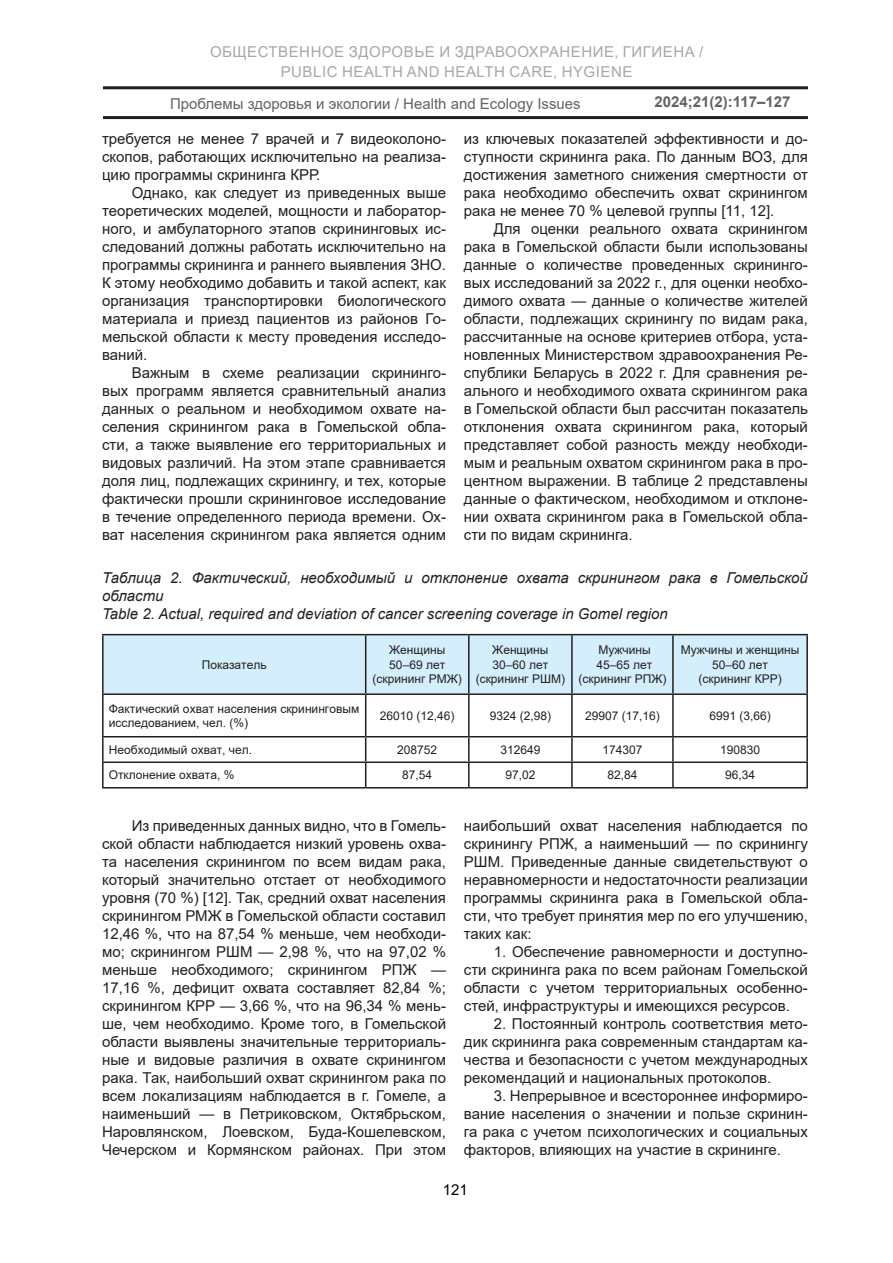
<style>
.page{position:relative;width:893px;height:1263px;background:#fff}
.page>*{position:absolute;margin:0;border:0;box-sizing:border-box;transform-origin:0 0}
.Текст{font:15px/18px "Arial";color:#231f20;text-align:justify}
.Таблица_заголовок{font:italic 15px/18px "Arial";color:#231f20}
.t1{font:15px/20.5px "Arial";letter-spacing:.035em;color:#808285;text-align:center}
.t2{font:700 15px "Arial";color:#231f20}
.t3{font:15px "Arial";color:#000}
.t4{font:12px/14.4px "Arial";color:#231f20;text-align:center}
</style>
<div class="page">
<hr style="left:103px;top:86px;width:705px;height:3px;background:#231f20">
<hr style="left:103px;top:116px;width:705px;height:3px;background:#231f20">
<div style="left:104px;top:635px;width:702px;height:58px;background:#d4effb"></div>
<hr style="left:102px;top:634px;width:264px;height:1px;background:#231f20">
<hr style="left:102px;top:635px;width:2px;height:58px;background:#231f20">
<hr style="left:366px;top:634px;width:103px;height:1px;background:#231f20">
<hr style="left:365px;top:635px;width:1px;height:58px;background:#231f20">
<hr style="left:469px;top:634px;width:103px;height:1px;background:#231f20">
<hr style="left:468px;top:635px;width:2px;height:58px;background:#231f20">
<hr style="left:572px;top:634px;width:101px;height:1px;background:#231f20">
<hr style="left:571px;top:635px;width:2px;height:58px;background:#231f20">
<hr style="left:673px;top:634px;width:135px;height:1px;background:#231f20">
<hr style="left:672px;top:635px;width:2px;height:58px;background:#231f20">
<hr style="left:806px;top:635px;width:2px;height:58px;background:#231f20">
<hr style="left:102px;top:693px;width:264px;height:2px;background:#231f20">
<hr style="left:102px;top:695px;width:2px;height:41px;background:#231f20">
<hr style="left:366px;top:693px;width:103px;height:2px;background:#231f20">
<hr style="left:365px;top:695px;width:1px;height:41px;background:#231f20">
<hr style="left:469px;top:693px;width:103px;height:2px;background:#231f20">
<hr style="left:468px;top:695px;width:2px;height:41px;background:#231f20">
<hr style="left:572px;top:693px;width:101px;height:2px;background:#231f20">
<hr style="left:571px;top:695px;width:2px;height:41px;background:#231f20">
<hr style="left:673px;top:693px;width:135px;height:2px;background:#231f20">
<hr style="left:672px;top:695px;width:2px;height:41px;background:#231f20">
<hr style="left:806px;top:695px;width:2px;height:41px;background:#231f20">
<hr style="left:102px;top:736px;width:264px;height:1px;background:#231f20">
<hr style="left:102px;top:737px;width:2px;height:24px;background:#231f20">
<hr style="left:366px;top:736px;width:103px;height:1px;background:#231f20">
<hr style="left:469px;top:736px;width:103px;height:1px;background:#231f20">
<hr style="left:468px;top:737px;width:2px;height:24px;background:#231f20">
<hr style="left:572px;top:736px;width:101px;height:1px;background:#231f20">
<hr style="left:571px;top:737px;width:2px;height:24px;background:#231f20">
<hr style="left:673px;top:736px;width:135px;height:1px;background:#231f20">
<hr style="left:672px;top:737px;width:2px;height:24px;background:#231f20">
<hr style="left:806px;top:737px;width:2px;height:24px;background:#231f20">
<hr style="left:102px;top:761px;width:264px;height:2px;background:#231f20">
<hr style="left:102px;top:763px;width:2px;height:24px;background:#231f20">
<hr style="left:366px;top:761px;width:103px;height:2px;background:#231f20">
<svg style="left:365px;top:737px;width:1px;height:50px"></svg>
<hr style="left:469px;top:761px;width:103px;height:2px;background:#231f20">
<hr style="left:468px;top:763px;width:2px;height:24px;background:#231f20">
<hr style="left:572px;top:761px;width:101px;height:2px;background:#231f20">
<hr style="left:571px;top:763px;width:2px;height:24px;background:#231f20">
<hr style="left:673px;top:761px;width:135px;height:2px;background:#231f20">
<hr style="left:672px;top:763px;width:2px;height:24px;background:#231f20">
<hr style="left:806px;top:763px;width:2px;height:24px;background:#231f20">
<hr style="left:102px;top:787px;width:264px;height:1px;background:#231f20">
<hr style="left:366px;top:787px;width:103px;height:1px;background:#231f20">
<hr style="left:469px;top:787px;width:103px;height:1px;background:#231f20">
<hr style="left:572px;top:787px;width:101px;height:1px;background:#231f20">
<hr style="left:673px;top:787px;width:135px;height:1px;background:#231f20">
<p class="t1" style="left:210px;top:41px;width:495px">ОБЩЕСТВЕННОЕ ЗДОРОВЬЕ И ЗДРАВООХРАНЕНИЕ, ГИГИЕНА /<br>PUBLIC HEALTH AND HEALTH CARE, HYGIENE</p>
<p class="Текст" style="left:170px;top:94px;width:412px">Проблемы здоровья и экологии / Health and Ecology Issues</p>
<p class="t2" style="left:654px;top:91px;width:137px">2024;21(2):117–127</p>
<p class="Текст" style="left:102px;top:129px;width:345px">требуется не менее 7 врачей и 7 видеоколоно&shy;скопов, работающих исключительно на реализа&shy;цию программы скрининга КРР.</p>
<p class="Текст" style="left:102px;top:183px;width:345px;text-indent:30px">Однако, как следует из приведенных выше теоретических моделей, мощности и лаборатор&shy;ного, и амбулаторного этапов скрининговых ис&shy;следований должны работать исключительно на программы скрининга и раннего выявления ЗНО.<br>К этому необходимо добавить и такой аспект, как организация транспортировки биологического материала и приезд пациентов из районов Го&shy;мельской области к месту проведения исследо&shy;ваний.</p>
<p class="Текст" style="left:102px;top:363px;width:345px;text-indent:30px">Важным в схеме реализации скрининго&shy;вых программ является сравнительный анализ данных о реальном и необходимом охвате на&shy;селения скринингом рака в Гомельской обла&shy;сти, а также выявление его территориальных и видовых различий. На этом этапе сравнивается доля лиц, подлежащих скринингу, и тех, которые фактически прошли скрининговое исследование в течение определенного периода времени. Ох&shy;ват населения скринингом рака является одним</p>
<p class="Текст" style="left:464px;top:129px;width:345px">из ключевых показателей эффективности и до&shy;ступности скрининга рака. По данным ВОЗ, для достижения заметного снижения смертности от рака необходимо обеспечить охват скринингом рака не менее 70 % целевой группы [11, 12].</p>
<p class="Текст" style="left:464px;top:219px;width:345px;text-indent:30px">Для оценки реального охвата скринингом рака в Гомельской области были использованы данные о количестве проведенных скрининго&shy;вых исследований за 2022 г., для оценки необхо&shy;димого охвата — данные о количестве жителей области, подлежащих скринингу по видам рака, рассчитанные на основе критериев отбора, уста&shy;новленных Министерством здравоохранения Ре&shy;спублики Беларусь в 2022 г. Для сравнения ре&shy;ального и необходимого охвата скринингом рака в Гомельской области был рассчитан показатель отклонения охвата скринингом рака, который представляет собой разность между необходи&shy;мым и реальным охватом скринингом рака в про&shy;центном выражении. В таблице 2 представлены данные о фактическом, необходимом и отклоне&shy;нии охвата скринингом рака в Гомельской обла&shy;сти по видам скрининга.</p>
<p class="Таблица_заголовок" style="left:102px;top:569px;width:707px">Таблица 2. Фактический, необходимый и отклонение охвата скринингом рака в Гомельской области</p>
<p class="Таблица_заголовок" style="left:102px;top:605px;width:567px">Table 2. Actual, required and deviation of cancer screening coverage in Gomel region</p>
<p class="t4" style="left:202px;top:657px;width:66px">Показатель</p>
<p class="t4" style="left:389px;top:643px;width:58px">Женщины</p>
<p class="t4" style="left:373px;top:657px;width:91px">50–69 лет (скрининг РМЖ)</p>
<p class="t4" style="left:492px;top:643px;width:58px">Женщины</p>
<p class="t4" style="left:476px;top:657px;width:91px">30–60 лет (скрининг РШМ)</p>
<p class="t4" style="left:598px;top:643px;width:54px">Мужчины</p>
<p class="t4" style="left:578px;top:657px;width:90px">45–65 лет (скрининг РПЖ)</p>
<p class="t4" style="left:681px;top:643px;width:120px">Мужчины и женщины<br>50–60 лет</p>
<p class="t4" style="left:698px;top:672px;width:85px">(скрининг КРР)</p>
<p class="t4" style="left:109px;top:701px;width:252px;text-align:left">Фактический охват населения скрининговым исследованием, чел. (%)</p>
<p class="t4" style="left:380px;top:708px;width:76px">26010 (12,46)</p>
<p class="t4" style="left:490px;top:708px;width:63px">9324 (2,98)</p>
<p class="t4" style="left:585px;top:708px;width:76px">29907 (17,16)</p>
<p class="t4" style="left:709px;top:708px;width:63px">6991 (3,66)</p>
<p class="t4" style="left:109px;top:742px;width:145px">Необходимый охват, чел.</p>
<p class="t4" style="left:397px;top:742px;width:42px">208752</p>
<p class="t4" style="left:500px;top:742px;width:42px">312649</p>
<p class="t4" style="left:602px;top:742px;width:42px">174307</p>
<p class="t4" style="left:720px;top:742px;width:42px">190830</p>
<p class="t4" style="left:109px;top:768px;width:127px">Отклонение охвата, %</p>
<p class="t4" style="left:402px;top:768px;width:32px">87,54</p>
<p class="t4" style="left:505px;top:768px;width:32px">97,02</p>
<p class="t4" style="left:607px;top:768px;width:32px">82,84</p>
<p class="t4" style="left:725px;top:768px;width:32px">96,34</p>
<p class="Текст" style="left:102px;top:817px;width:345px;text-indent:30px">Из приведенных данных видно, что в Гомель&shy;ской области наблюдается низкий уровень охва&shy;та населения скринингом по всем видам рака, который значительно отстает от необходимого уровня (70 %) [12]. Так, средний охват населения скринингом РМЖ в Гомельской области составил 12,46 %, что на 87,54 % меньше, чем необходи&shy;мо; скринингом РШМ — 2,98 %, что на 97,02 % меньше необходимого; скринингом РПЖ — 17,16 %, дефицит охвата составляет 82,84 %; скринингом КРР — 3,66 %, что на 96,34 % мень&shy;ше, чем необходимо. Кроме того, в Гомельской области выявлены значительные территориаль&shy;ные и видовые различия в охвате скринингом рака. Так, наибольший охват скринингом рака по всем локализациям наблюдается в г. Гомеле, а наименьший — в Петриковском, Октябрьском, Наровлянском, Лоевском, Буда-Кошелевском, Чечерском и Кормянском районах. При этом</p>
<p class="Текст" style="left:464px;top:817px;width:345px">наибольший охват населения наблюдается по скринингу РПЖ, а наименьший — по скринингу РШМ. Приведенные данные свидетельствуют о неравномерности и недостаточности реализации программы скрининга рака в Гомельской обла&shy;сти, что требует принятия мер по его улучшению, таких как:</p>
<p class="Текст" style="left:464px;top:943px;width:345px;text-indent:30px">1. Обеспечение равномерности и доступно&shy;сти скрининга рака по всем районам Гомельской области с учетом территориальных особенно&shy;стей, инфраструктуры и имеющихся ресурсов.</p>
<p class="Текст" style="left:464px;top:1015px;width:345px;text-indent:30px">2. Постоянный контроль соответствия мето&shy;дик скрининга рака современным стандартам ка&shy;чества и безопасности с учетом международных рекомендаций и национальных протоколов.</p>
<p class="Текст" style="left:464px;top:1087px;width:345px;text-indent:30px">3. Непрерывное и всестороннее информиро&shy;вание населения о значении и пользе скринин&shy;га рака с учетом психологических и социальных факторов, влияющих на участие в скрининге.</p>
<p class="t3" style="left:443px;top:1179px;width:27px">121</p>
</div>
